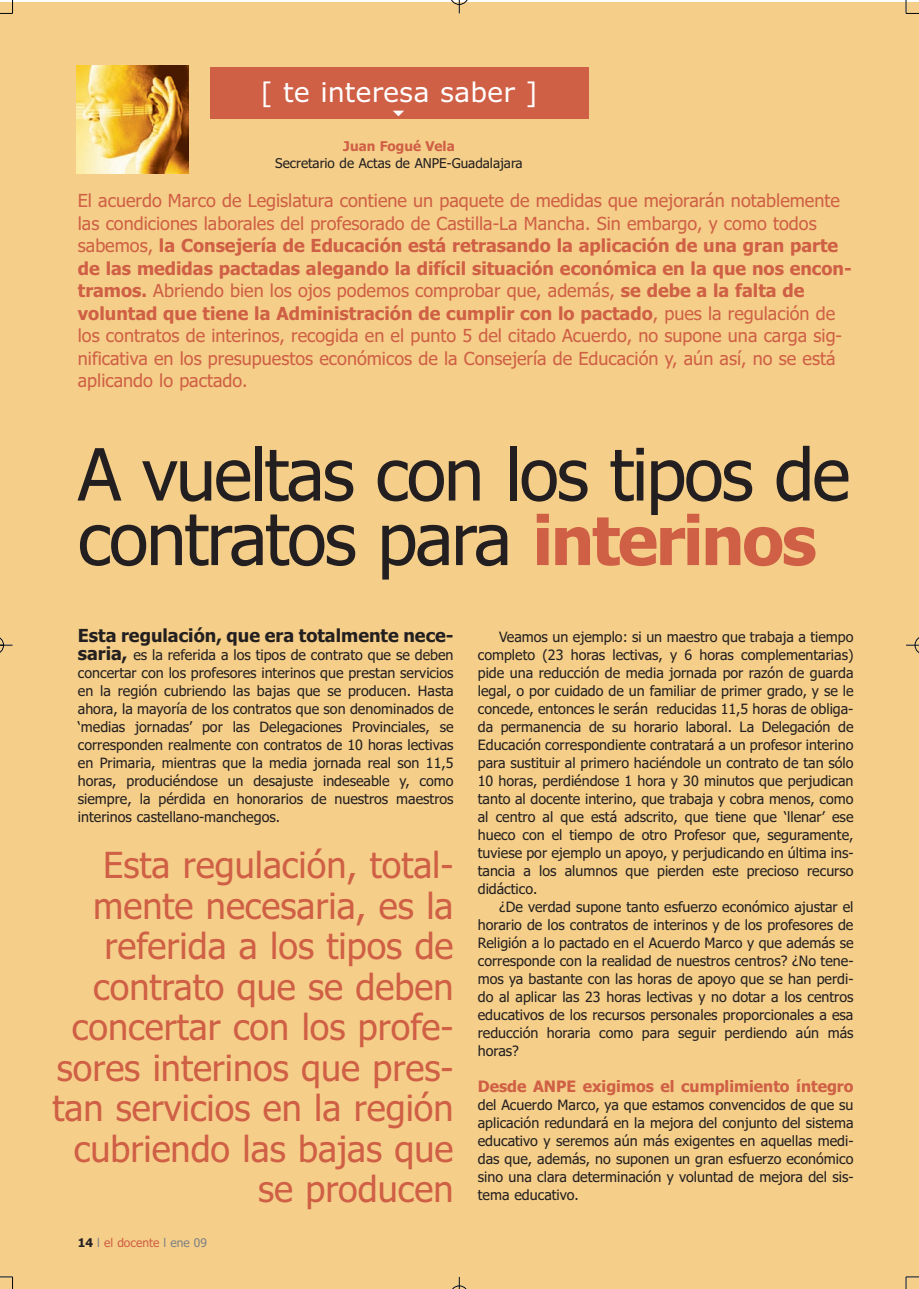
<style>
.page{position:relative;width:919px;height:1289px;background:#fff}
.page>*{position:absolute;margin:0;border:0;box-sizing:border-box;transform-origin:0 0}
.t1{font:72px/64.5px "Tahoma";letter-spacing:-.025em;color:#231f20}
.t2{font:36px/40.5px "Tahoma";color:#cf5f45;text-align:right}
.t3{font:27px "Verdana";color:#fff}
.t4{font:18px/22.5px "Tahoma";color:#cf5f45}
.t5{font:700 18px "Tahoma";color:#231f20}
.t6{font:700 15.75px "Tahoma";color:#cf5f45}
.t7{font:14.25px/18px "Tahoma";color:#231f20;text-align:justify}
.t8{font:13.5px "Tahoma";color:#231f20}
.t9{font:700 13.5px "Tahoma";color:#cf5f45}
.t10{font:12px "Tahoma";color:#cf5f45}
.s1{font-weight:700}
.s2{font-weight:700;font-size:67.5px;color:#cf5f45}
.s3{font-weight:700;font-size:18px}
.s4{font-weight:700;color:#231f20}
.s5{color:#808285}
</style>
<div class="page">
<div style="left:0;top:2px;width:918px;height:1286px;background:#f5cf89"></div>
<img style="left:76px;top:66px;width:112px;height:108px">
<div style="left:210px;top:67px;width:378px;height:51px;background:#cf5f45"></div>
<svg style="left:0;top:0;width:13px;height:14px"></svg>
<svg style="left:905px;top:0;width:13px;height:14px"></svg>
<svg style="left:0;top:1276px;width:13px;height:12px"></svg>
<svg style="left:905px;top:1276px;width:13px;height:12px"></svg>
<svg style="left:451px;top:0;width:17px;height:13px"></svg>
<svg style="left:453px;top:1276px;width:13px;height:12px"></svg>
<svg style="left:0;top:637px;width:13px;height:16px"></svg>
<svg style="left:906px;top:638px;width:12px;height:15px"></svg>
<h3 class="t3" style="left:260px;top:81px;width:278px">[ te interesa saber ]</h3>
<p class="t9" style="left:343px;top:141px;width:113px">Juan Fogué Vela</p>
<p class="t8" style="left:275px;top:157px;width:249px">Secretario de Actas de ANPE-Guadalajara</p>
<p class="t4" style="left:78px;top:191px;width:775px">El acuerdo Marco de Legislatura contiene un paquete de medidas que mejorarán notablemente las condiciones laborales del profesorado de Castilla-La Mancha. Sin embargo, y como todos sabemos, <span class="s1">la Consejería de Educación está retrasando la aplicación de una gran parte de las medidas pactadas alegando la difícil situación económica en la que nos encon&shy;tramos.</span> Abriendo bien los ojos podemos comprobar que, además, <span class="s1">se debe a la falta de voluntad que tiene la Administración de cumplir con lo pactado</span>, pues la regulación de los contratos de interinos, recogida en el punto 5 del citado Acuerdo, no supone una carga sig&shy;nificativa en los presupuestos económicos de la Consejería de Educación y, aún así, no se está aplicando lo pactado.</p>
<h1 class="t1" style="left:78px;top:448px;width:773px">A vueltas con los tipos de contratos para <span class="s2">interinos</span></h1>
<p class="t5" style="left:78px;top:628px;width:377px">Esta regulación, que era totalmente nece-</p>
<p class="t7" style="left:78px;top:647px;width:377px"><span class="s3">saria,</span> es la referida a los tipos de contrato que se deben concertar con los profesores interinos que prestan servicios en la región cubriendo las bajas que se producen. Hasta ahora, la mayoría de los contratos que son denominados de ‘medias jornadas’ por las Delegaciones Provinciales, se corresponden realmente con contratos de 10 horas lectivas en Primaria, mientras que la media jornada real son 11,5 horas, produciéndose un desajuste indeseable y, como siempre, la pérdida en honorarios de nuestros maestros interinos castellano-manchegos.</p>
<h2 class="t2" style="left:52px;top:848px;width:402px">Esta regulación, total&shy;mente necesaria, es la referida a los tipos de contrato que se deben concertar con los profe&shy;sores interinos que pres&shy;tan servicios en la región cubriendo las bajas que se producen</h2>
<p class="t10" style="left:78px;top:1237px;width:131px"><span class="s4">14</span> <span class="s5">l</span> el docente <span class="s5">l ene 09</span></p>
<p class="t7" style="left:478px;top:629px;width:377px;text-indent:21px">Veamos un ejemplo: si un maestro que trabaja a tiempo completo (23 horas lectivas, y 6 horas complementarias) pide una reducción de media jornada por razón de guarda legal, o por cuidado de un familiar de primer grado, y se le concede, entonces le serán reducidas 11,5 horas de obliga&shy;da permanencia de su horario laboral. La Delegación de Educación correspondiente contratará a un profesor interino para sustituir al primero haciéndole un contrato de tan sólo 10 horas, perdiéndose 1 hora y 30 minutos que perjudican tanto al docente interino, que trabaja y cobra menos, como al centro al que está adscrito, que tiene que ‘llenar’ ese hueco con el tiempo de otro Profesor que, seguramente, tuviese por ejemplo un apoyo, y perjudicando en última ins&shy;tancia a los alumnos que pierden este precioso recurso didáctico.</p>
<p class="t7" style="left:478px;top:899px;width:377px;text-indent:21px">¿De verdad supone tanto esfuerzo económico ajustar el horario de los contratos de interinos y de los profesores de Religión a lo pactado en el Acuerdo Marco y que además se corresponde con la realidad de nuestros centros? ¿No tene&shy;mos ya bastante con las horas de apoyo que se han perdi&shy;do al aplicar las 23 horas lectivas y no dotar a los centros educativos de los recursos personales proporcionales a esa reducción horaria como para seguir perdiendo aún más horas?</p>
<p class="t6" style="left:478px;top:1080px;width:377px">Desde ANPE exigimos el cumplimiento íntegro</p>
<p class="t7" style="left:478px;top:1097px;width:377px">del Acuerdo Marco, ya que estamos convencidos de que su aplicación redundará en la mejora del conjunto del sistema educativo y seremos aún más exigentes en aquellas medi&shy;das que, además, no suponen un gran esfuerzo económico sino una clara determinación y voluntad de mejora del sis&shy;tema educativo.</p>
</div>
